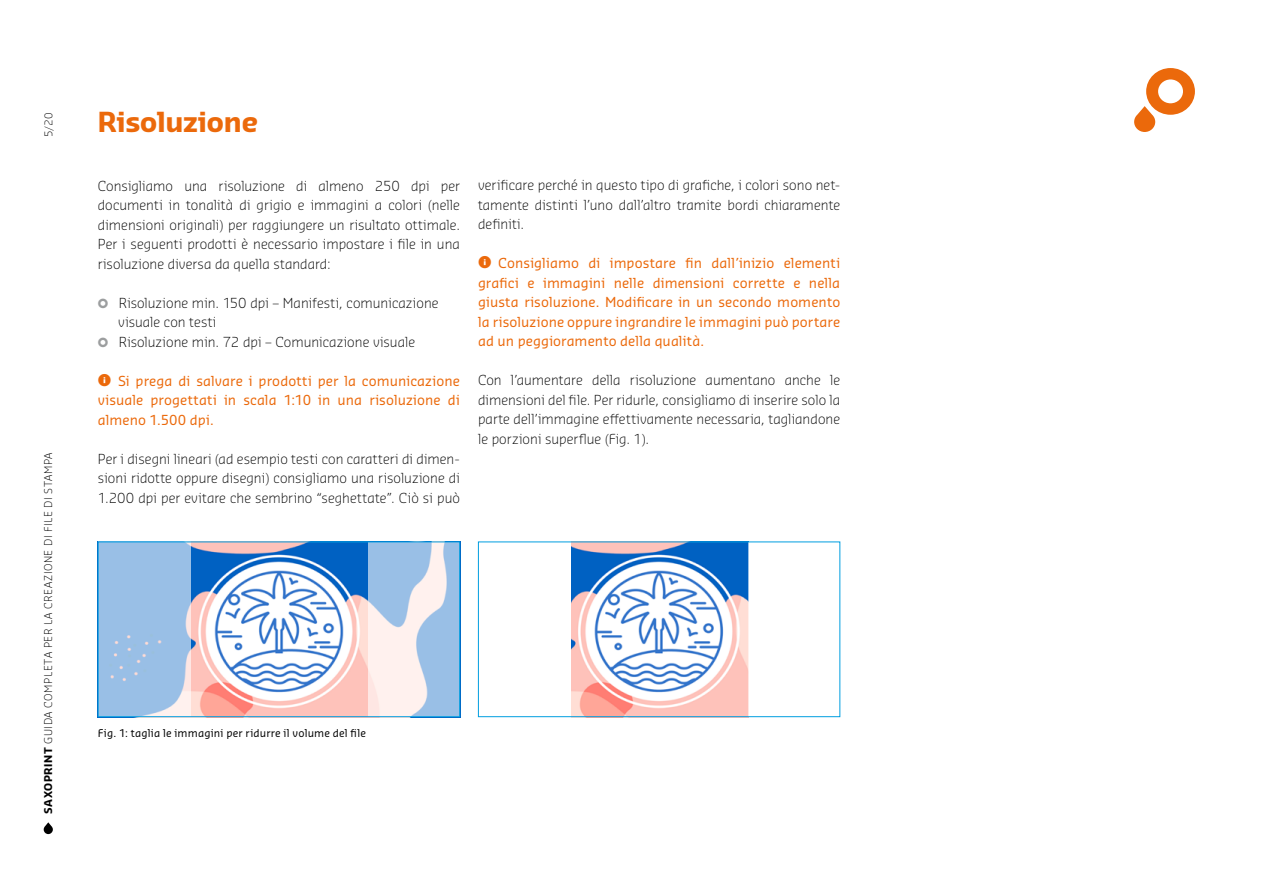
<style>
.page{position:relative;width:1263px;height:893px;background:#fff}
.page>*{position:absolute;margin:0;border:0;box-sizing:border-box;transform-origin:0 0}
.t1{font:700 27px "Sansa Pro";letter-spacing:-.005em;color:#eb690b}
.t2{font:300 13.5px/19.5px "Sansa Pro";letter-spacing:.005em;color:#000;text-align:justify}
.t3{font:13.5px/19.5px "Sansa Pro";letter-spacing:.005em;color:#eb690b;text-align:justify}
.t4{font:300 10.5px "Sansa Pro";letter-spacing:.055em;color:#000}
.t5{font:10.5px "Sansa Pro";letter-spacing:.015em;color:#000}
.s1{font-weight:700}
</style>
<div class="page">
<svg style="left:44px;top:822px;width:9px;height:12px"></svg>
<svg style="left:1134px;top:68px;width:61px;height:64px"></svg>
<img style="left:190px;top:544px;width:178px;height:171px">
<div style="left:98px;top:542px;width:92px;height:175px;background:#99bfe6"></div>
<svg style="left:368px;top:544px;width:90px;height:171px;background:#c7d5e9"></svg>
<img style="left:571px;top:544px;width:177px;height:171px">
<div style="left:98px;top:542px;width:362px;height:175px;border:1px solid #009ee0"></div>
<div style="left:478px;top:542px;width:362px;height:175px;border:1px solid #009ee0"></div>
<p class="t4" style="left:41px;top:137px;width:26px;rotate:-90deg">5/20</p>
<p class="t4" style="left:41px;top:814px;width:363px;rotate:-90deg"><span class="s1">SAXOPRINT</span> GUIDA COMPLETA PER LA CREAZIONE DI FILE DI STAMPA</p>
<h1 class="t1" style="left:98px;top:103px;width:162px">Risoluzione</h1>
<p class="t2" style="left:98px;top:176px;width:364px">Consigliamo una risoluzione di almeno 250 dpi per documenti in tonalità di grigio e immagini a colori (nelle dimensioni originali) per raggiungere un risultato ottimale.<br>Per i seguenti prodotti è necessario impostare i file in una risoluzione diversa da quella standard:</p>
<p class="t2" style="left:118px;top:293px;width:322px;text-align:left">Risoluzione min. 150 dpi – Manifesti, comunicazione visuale con testi<br>Risoluzione min. 72 dpi – Comunicazione visuale</p>
<p class="t3" style="left:98px;top:371px;width:364px;text-indent:20px">Si prega di salvare i prodotti per la comunicazione visuale progettati in scala 1:10 in una risoluzione di almeno 1.500 dpi.</p>
<p class="t2" style="left:98px;top:449px;width:364px">Per i disegni lineari (ad esempio testi con caratteri di dimen&shy;sioni ridotte oppure disegni) consigliamo una risoluzione di 1.200 dpi per evitare che sembrino “seghettate”. Ciò si può</p>
<p class="t2" style="left:478px;top:176px;width:364px">verificare perché in questo tipo di grafiche, i colori sono net&shy;tamente distinti l’uno dall’altro tramite bordi chiaramente definiti.</p>
<p class="t3" style="left:478px;top:254px;width:364px;text-indent:20px">Consigliamo di impostare fin dall’inizio elementi grafici e immagini nelle dimensioni corrette e nella giusta risoluzione. Modificare in un secondo momento la risoluzione oppure ingrandire le immagini può portare ad un peggioramento della qualità.</p>
<p class="t2" style="left:478px;top:371px;width:364px">Con l’aumentare della risoluzione aumentano anche le dimensioni del file. Per ridurle, consigliamo di inserire solo la parte dell’immagine effettivamente necessaria, tagliandone le porzioni superflue (Fig. 1).</p>
<p class="t5" style="left:98px;top:725px;width:270px">Fig. 1: taglia le immagini per ridurre il volume del file</p>
</div>
